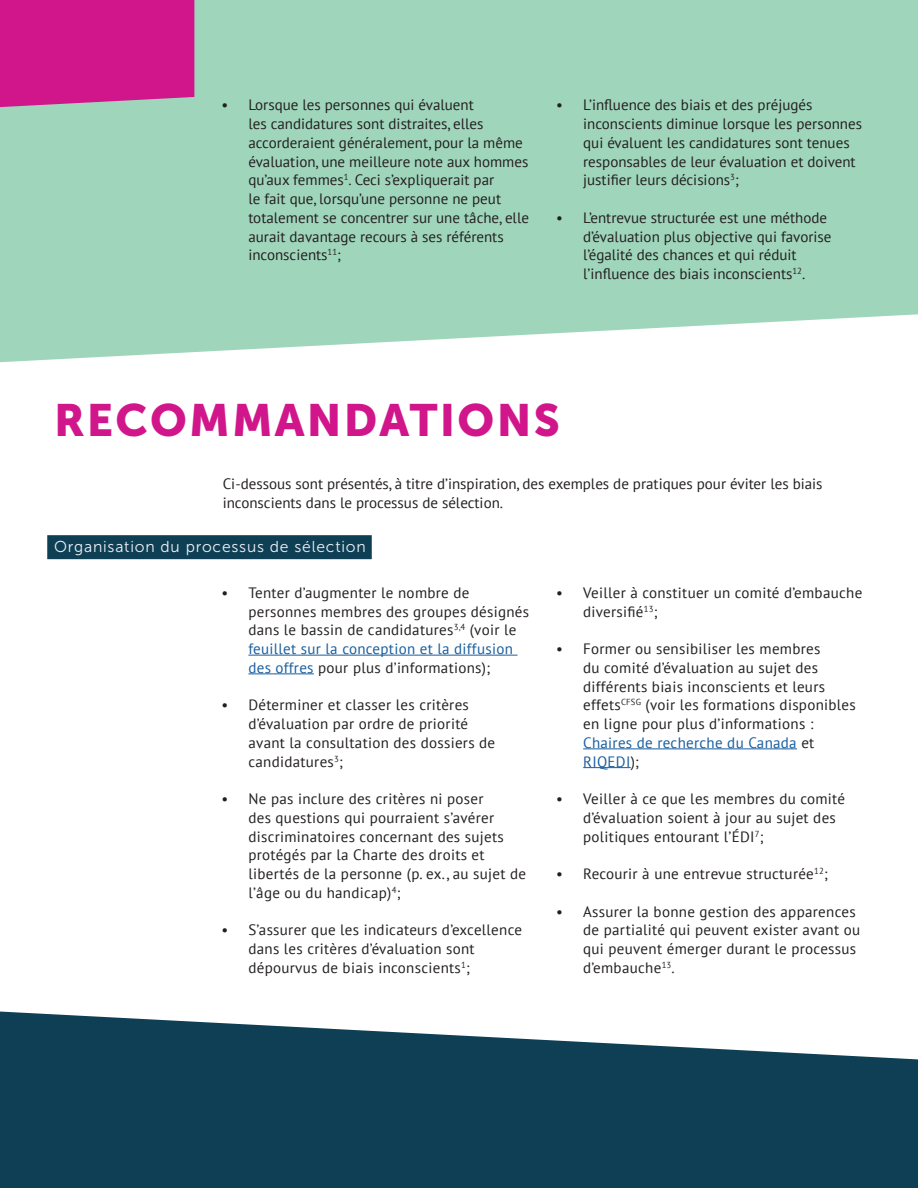
<style>
.page{position:relative;width:918px;height:1188px;background:#fff}
.page>*{position:absolute;margin:0;border:0;box-sizing:border-box;transform-origin:0 0}
.t1{font:45px "Museo Sans 900";letter-spacing:.05em;color:#d0168a}
.t2{font:15.75px "Museo Sans 300";letter-spacing:.05em;color:#eff0f4}
.t3{font:15px/18.8px "PT Sans";letter-spacing:.02em;color:#231f20}
.t4{font:15px/18.8px "PT Sans";color:#231f20}
.s1{color:#175d9e}
</style>
<div class="page">
<svg style="left:0;top:0;width:918px;height:362px;background:#a5d7bf"></svg>
<svg style="left:0;top:1012px;width:918px;height:176px;background:#2d586b"></svg>
<div style="left:0;top:0;width:194px;height:107px;background:#d0168a"></div>
<hr style="left:248px;top:655px;width:269px;height:1px;background:#175d9e">
<hr style="left:248px;top:674px;width:66px;height:1px;background:#175d9e">
<hr style="left:583px;top:748px;width:214px;height:1px;background:#175d9e">
<hr style="left:583px;top:767px;width:48px;height:1px;background:#175d9e">
<div style="left:47px;top:535px;width:325px;height:24px;background:#0e3f55"></div>
<p class="t4" style="left:248px;top:95px;width:282px;text-indent:-27px">• Lorsque les personnes qui évaluent<br>les candidatures sont distraites, elles accorderaient généralement, pour la même évaluation, une meilleure note aux hommes qu’aux femmes<sup>1</sup>. Ceci s’expliquerait par<br>le fait que, lorsqu’une personne ne peut totalement se concentrer sur une tâche, elle aurait davantage recours à ses référents inconscients<sup>11</sup>;</p>
<p class="t4" style="left:583px;top:95px;width:280px;text-indent:-27px">• L’influence des biais et des préjugés inconscients diminue lorsque les personnes qui évaluent les candidatures sont tenues responsables de leur évaluation et doivent justifier leurs décisions<sup>3</sup>;</p>
<p class="t4" style="left:583px;top:208px;width:250px;text-indent:-27px">• L’entrevue structurée est une méthode d’évaluation plus objective qui favorise l’égalité des chances et qui réduit l’influence des biais inconscients<sup>12</sup>.</p>
<p class="t1" style="left:54px;top:395px;width:507px">RECOMMANDATIONS</p>
<p class="t4" style="left:223px;top:474px;width:601px">Ci-dessous sont présentés, à titre d’inspiration, des exemples de pratiques pour éviter les biais inconscients dans le processus de sélection.</p>
<p class="t2" style="left:54px;top:539px;width:313px">Organisation du processus de sélection</p>
<p class="t3" style="left:248px;top:583px;width:282px;text-indent:-27px">• Tenter d’augmenter le nombre de personnes membres des groupes désignés dans le bassin de candidatures<sup>3,4</sup> (voir le <span class="s1">feuillet sur la conception et la diffusion des offres</span> pour plus d’informations);</p>
<p class="t3" style="left:248px;top:695px;width:248px;text-indent:-27px">• Déterminer et classer les critères d’évaluation par ordre de priorité avant la consultation des dossiers de candidatures<sup>3</sup>;</p>
<p class="t3" style="left:248px;top:789px;width:279px;text-indent:-27px">• Ne pas inclure des critères ni poser<br>des questions qui pourraient s’avérer discriminatoires concernant des sujets protégés par la Charte des droits et libertés de la personne (p. ex., au sujet de l’âge ou du handicap)<sup>4</sup>;</p>
<p class="t3" style="left:248px;top:920px;width:275px;text-indent:-27px">• S’assurer que les indicateurs d’excellence dans les critères d’évaluation sont dépourvus de biais inconscients<sup>1</sup>;</p>
<p class="t3" style="left:583px;top:583px;width:281px;text-indent:-27px">• Veiller à constituer un comité d’embauche diversifié<sup>13</sup>;</p>
<p class="t3" style="left:583px;top:639px;width:274px;text-indent:-27px">• Former ou sensibiliser les membres<br>du comité d’évaluation au sujet des différents biais inconscients et leurs effets<sup>CFSG</sup> (voir les formations disponibles en ligne pour plus d’informations :<br><span class="s1">Chaires de recherche du Canada</span> et <span class="s1">RIQEDI</span>);</p>
<p class="t3" style="left:583px;top:789px;width:263px;text-indent:-27px">• Veiller à ce que les membres du comité d’évaluation soient à jour au sujet des politiques entourant l’ÉDI<sup>7</sup>;</p>
<p class="t3" style="left:556px;top:864px;width:273px">• Recourir à une entrevue structurée<sup>12</sup>;</p>
<p class="t3" style="left:583px;top:902px;width:279px;text-indent:-27px">• Assurer la bonne gestion des apparences de partialité qui peuvent exister avant ou qui peuvent émerger durant le processus d’embauche<sup>13</sup>.</p>
</div>
